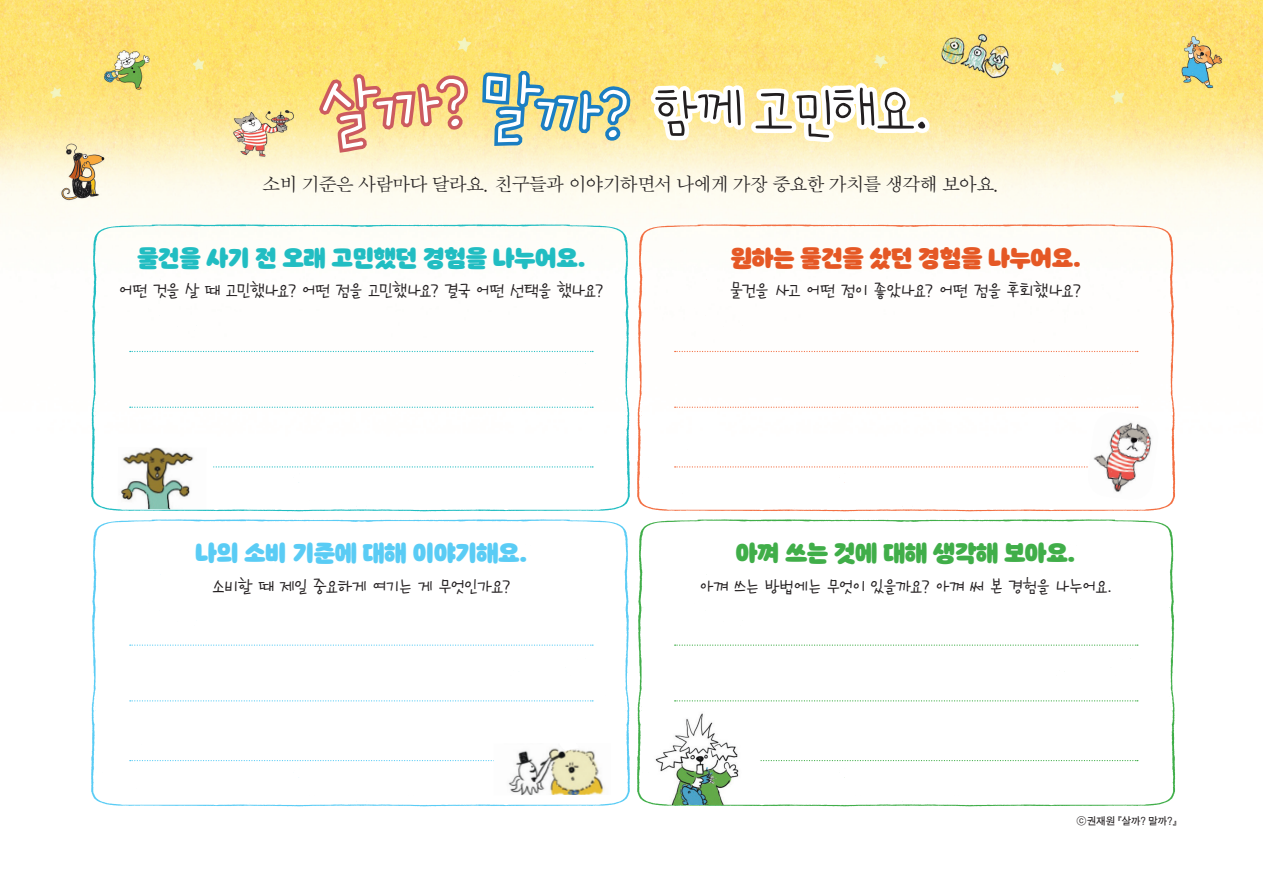
<style>
.page{position:relative;width:1263px;height:893px;background:#fff}
.page>*{position:absolute;margin:0;border:0;box-sizing:border-box;transform-origin:0 0}
.t1{font:57px "Kkakdugi Note";letter-spacing:-.04em;color:#231f20}
.t2{font:22.5px "SD Odongtong Basic";letter-spacing:-.03em;color:#21bdc2}
.t3{font:22.5px "SD Odongtong Basic";letter-spacing:-.03em;color:#e55825}
.t4{font:22.5px "SD Odongtong Basic";letter-spacing:-.03em;color:#5accf5}
.t5{font:22.5px "SD Odongtong Basic";letter-spacing:-.03em;color:#40ae49}
.t6{font:19.5px "Secondmessage";letter-spacing:-.045em;color:#231f20}
.t7{font:19.5px "SD Myeongjo a Lt";letter-spacing:-.02em;color:#231f20}
.t8{font:10.5px "SD Gothic b Md";letter-spacing:-.01em;color:#231f20}
</style>
<div class="page">
<img style="left:0;top:0;width:1263px;height:228px">
<img style="left:70px;top:209px;width:554px;height:295px">
<img style="left:91px;top:504px;width:533px;height:303px">
<img style="left:624px;top:209px;width:564px;height:295px">
<img style="left:624px;top:504px;width:552px;height:303px">
<svg style="left:130px;top:351px;width:463px;height:1px"></svg>
<svg style="left:130px;top:407px;width:463px;height:1px"></svg>
<svg style="left:213px;top:466px;width:380px;height:1px"></svg>
<svg style="left:130px;top:644px;width:463px;height:2px"></svg>
<svg style="left:130px;top:700px;width:463px;height:1px"></svg>
<svg style="left:130px;top:760px;width:364px;height:1px"></svg>
<svg style="left:675px;top:351px;width:463px;height:1px"></svg>
<svg style="left:675px;top:644px;width:463px;height:2px"></svg>
<svg style="left:741px;top:700px;width:397px;height:1px"></svg>
<svg style="left:760px;top:760px;width:378px;height:1px"></svg>
<div style="left:115px;top:434px;width:98px;height:67px;background:#fff;border-radius:50%"></div>
<img style="left:118px;top:447px;width:89px;height:62px">
<div style="left:648px;top:703px;width:113px;height:95px;background:#fff;border-radius:50%"></div>
<svg style="left:675px;top:395px;width:486px;height:107px"></svg>
<img style="left:644px;top:694px;width:97px;height:111px">
<img style="left:494px;top:743px;width:117px;height:52px">
<svg style="left:559px;top:742px;width:20px;height:9px"></svg>
<svg style="left:646px;top:70px;width:285px;height:77px"></svg>
<svg style="left:317px;top:70px;width:313px;height:265px"></svg>
<h1 class="t1" style="left:653px;top:83px;width:277px">함께 고민해요.</h1>
<p class="t7" style="left:263px;top:174px;width:739px">소비 기준은 사람마다 달라요. 친구들과 이야기하면서 나에게 가장 중요한 가치를 생각해 보아요.</p>
<p class="t2" style="left:137px;top:244px;width:450px">물건을 사기 전 오래 고민했던 경험을 나누어요.</p>
<p class="t3" style="left:730px;top:244px;width:352px">원하는 물건을 샀던 경험을 나누어요.</p>
<p class="t6" style="left:119px;top:281px;width:486px">어떤 것을 살 때 고민했나요? 어떤 점을 고민했나요? 결국 어떤 선택을 했나요?</p>
<p class="t6" style="left:730px;top:281px;width:353px">물건을 사고 어떤 점이 좋았나요? 어떤 점을 후회했나요?</p>
<p class="t4" style="left:195px;top:539px;width:334px">나의 소비 기준에 대해 이야기해요.</p>
<p class="t5" style="left:736px;top:539px;width:341px">아껴 쓰는 것에 대해 생각해 보아요.</p>
<p class="t6" style="left:212px;top:576px;width:301px">소비할 때 제일 중요하게 여기는 게 무엇인가요?</p>
<p class="t6" style="left:699px;top:576px;width:414px">아껴 쓰는 방법에는 무엇이 있을까요? 아껴 써 본 경험을 나누어요.</p>
<p class="t8" style="left:1077px;top:816px;width:101px">ⓒ권재원 『살까? 말까?』</p>
</div>
